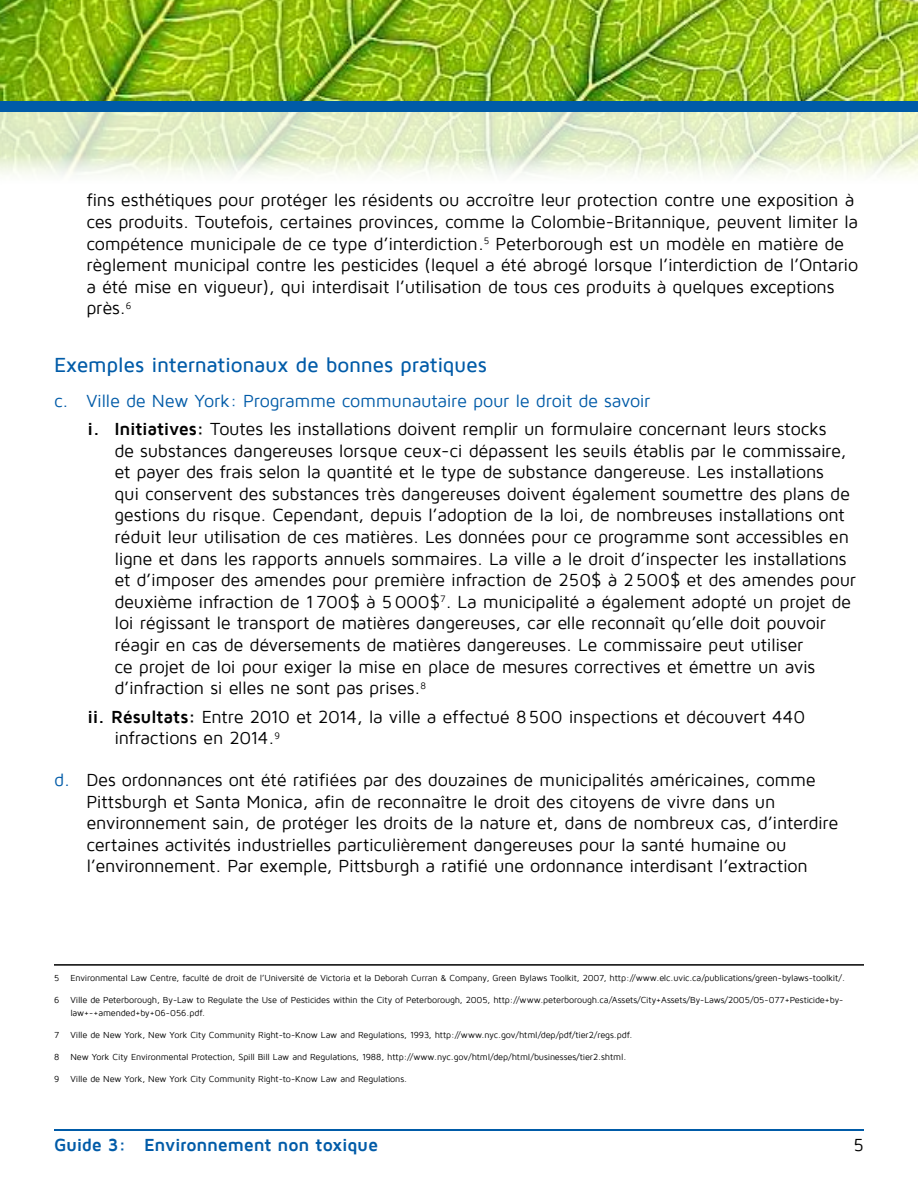
<style>
.page{position:relative;width:918px;height:1188px;background:#fff}
.page>*{position:absolute;margin:0;border:0;box-sizing:border-box;transform-origin:0 0}
.t1{font:500 21px "Maven Pro";letter-spacing:-.015em;color:#005ba8}
.t2{font:18px/21.6px "Maven Pro";letter-spacing:-.015em;color:#000}
.t3{font:700 18px "Maven Pro";letter-spacing:-.02em;color:#005ba8}
.t4{font:9px/13.5px "Maven Pro";letter-spacing:-.015em;color:#000}
.s1{color:#005ba8}
.s2{font-weight:700}
</style>
<div class="page">
<img style="left:0;top:0;width:918px;height:175px">
<hr style="left:54px;top:1130px;width:810px;height:1px;background:#005ba8">
<div style="left:0;top:101px;width:918px;height:11px;background:#005ba8"></div>
<hr style="left:54px;top:964px;width:810px;height:2px;background:#000">
<hr style="left:0;top:0;width:1px;height:101px;background:#005ba8">
<p class="t2" style="left:86px;top:190px;width:773px">fins esthétiques pour protéger les résidents ou accroître leur protection contre une exposition à ces produits. Toutefois, certaines provinces, comme la Colombie-Britannique, peuvent limiter la compétence municipale de ce type d’interdiction.<sup>5</sup> Peterborough est un modèle en matière de règlement municipal contre les pesticides (lequel a été abrogé lorsque l’interdiction de l’Ontario a été mise en vigueur), qui interdisait l’utilisation de tous ces produits à quelques exceptions près.<sup>6</sup></p>
<p class="t1" style="left:54px;top:353px;width:434px">Exemples internationaux de bonnes pratiques</p>
<p class="t2" style="left:87px;top:387px;width:740px;line-height:28.3px;text-indent:-33px"><span class="s1">c. Ville de New York: Programme communautaire pour le droit de savoir<br></span><span class="s2">i. Initiatives:</span> Toutes les installations doivent remplir un formulaire concernant leurs stocks</p>
<p class="t2" style="left:114px;top:440px;width:743px">de substances dangereuses lorsque ceux-ci dépassent les seuils établis par le commissaire, et payer des frais selon la quantité et le type de substance dangereuse. Les installations<br>qui conservent des substances très dangereuses doivent également soumettre des plans de gestions du risque. Cependant, depuis l’adoption de la loi, de nombreuses installations ont réduit leur utilisation de ces matières. Les données pour ce programme sont accessibles en ligne et dans les rapports annuels sommaires. La ville a le droit d’inspecter les installations et d’imposer des amendes pour première infraction de 250$ à 2500$ et des amendes pour deuxième infraction de 1700$ à 5000$<sup>7</sup>. La municipalité a également adopté un projet de loi régissant le transport de matières dangereuses, car elle reconnaît qu’elle doit pouvoir réagir en cas de déversements de matières dangereuses. Le commissaire peut utiliser<br>ce projet de loi pour exiger la mise en place de mesures correctives et émettre un avis d’infraction si elles ne sont pas prises.<sup>8</sup></p>
<p class="t2" style="left:114px;top:706px;width:692px;text-indent:-27px"><span class="s2">ii. Résultats:</span> Entre 2010 et 2014, la ville a effectué 8500 inspections et découvert 440 infractions en 2014.<sup>9</sup></p>
<p class="t2" style="left:86px;top:769px;width:753px;text-indent:-32px"><span class="s1">d.</span> Des ordonnances ont été ratifiées par des douzaines de municipalités américaines, comme Pittsburgh et Santa Monica, afin de reconnaître le droit des citoyens de vivre dans un environnement sain, de protéger les droits de la nature et, dans de nombreux cas, d’interdire certaines activités industrielles particulièrement dangereuses pour la santé humaine ou l’environnement. Par exemple, Pittsburgh a ratifié une ordonnance interdisant l’extraction</p>
<p class="t4" style="left:54px;top:971px;width:793px">5 Environmental Law Centre, faculté de droit de l’Université de Victoria et la Deborah Curran &amp; Company, Green Bylaws Toolkit, 2007, http://www.elc.uvic.ca/publications/green-bylaws-toolkit/.</p>
<p class="t4" style="left:54px;top:993px;width:7px">6</p>
<p class="t4" style="left:70px;top:993px;width:774px">Ville de Peterborough, By-Law to Regulate the Use of Pesticides within the City of Peterborough, 2005, http://www.peterborough.ca/Assets/City+Assets/By-Laws/2005/05-077+Pesticide+by&shy;law+-+amended+by+06-056.pdf.</p>
<p class="t4" style="left:54px;top:1028px;width:7px">7</p>
<p class="t4" style="left:70px;top:1028px;width:563px">Ville de New York, New York City Community Right-to-Know Law and Regulations, 1993, http://www.nyc.gov/html/dep/pdf/tier2/regs.pdf.</p>
<p class="t4" style="left:54px;top:1050px;width:7px">8</p>
<p class="t4" style="left:70px;top:1050px;width:557px">New York City Environmental Protection, Spill Bill Law and Regulations, 1988, http://www.nyc.gov/html/dep/html/businesses/tier2.shtml.</p>
<p class="t4" style="left:54px;top:1072px;width:355px">9 Ville de New York, New York City Community Right-to-Know Law and Regulations.</p>
<p class="t3" style="left:54px;top:1136px;width:326px">Guide 3: Environnement non toxique</p>
<p class="t2" style="left:853px;top:1135px;width:12px">5</p>
</div>
